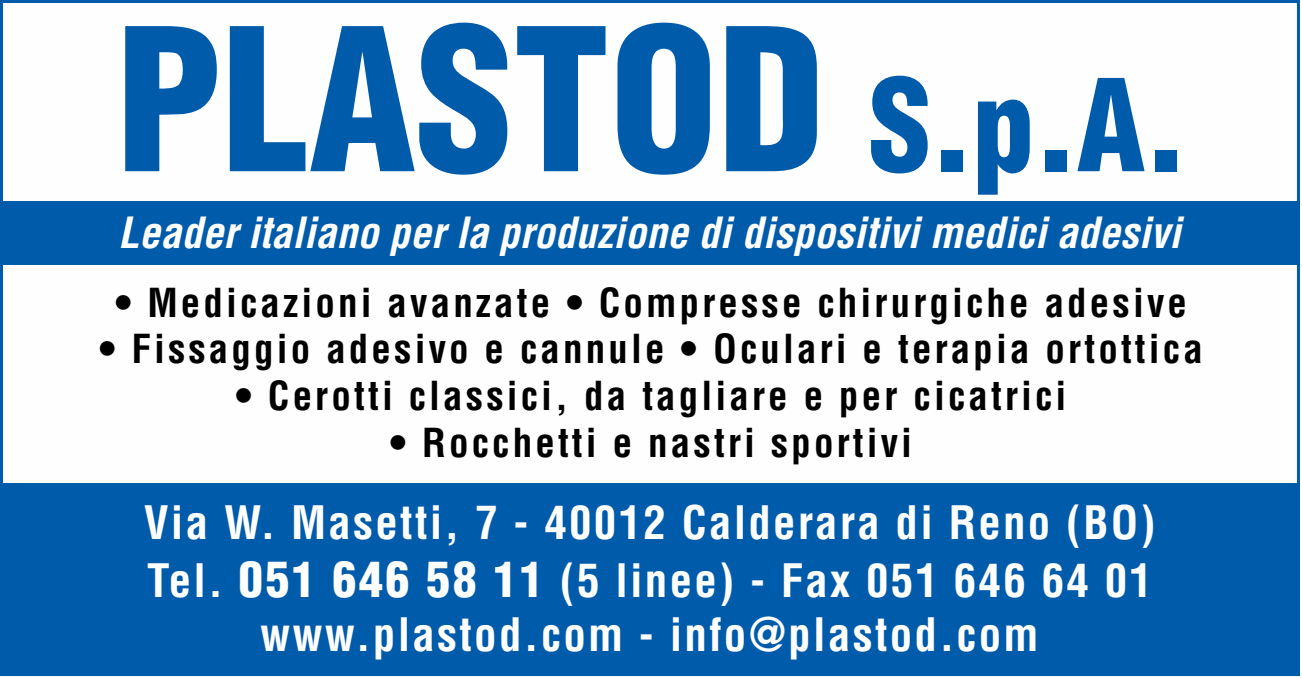
<style>
.page{position:relative;width:1302px;height:678px;background:#fff}
.page>*{position:absolute;margin:0;border:0;box-sizing:border-box;transform-origin:0 0}
.t1{font:900 condensed 193.5px "Helvetica LT Std";color:#005baa}
.t2{font:700 condensed 45px/55.8px "Helvetica LT Std";letter-spacing:.05em;color:#fefefe;text-align:center}
.t3{font:italic 700 condensed 42px "Helvetica LT Std";color:#fefefe}
.t4{font:700 condensed 39px "Helvetica LT Std";letter-spacing:.08em;color:#000}
.s1{font-size:124.2px}
.s2{font-weight:900;font-size:48px}
</style>
<div class="page">
<div style="left:0;top:483px;width:1298px;height:192px;background:#005baa"></div>
<div style="left:0;top:201px;width:1298px;height:64px;background:#005baa"></div>
<h1 class="t1" style="left:115px;top:-22px;width:1073px">PLASTOD <span class="s1">S.p.A.</span></h1>
<p class="t3" style="left:118px;top:206px;width:1063px">Leader italiano per la produzione di dispositivi medici adesivi</p>
<p class="t4" style="left:115px;top:278px;width:1073px">• Medicazioni avanzate • Compresse chirurgiche adesive</p>
<p class="t4" style="left:99px;top:325px;width:1105px">• Fissaggio adesivo e cannule • Oculari e terapia ortottica</p>
<p class="t4" style="left:235px;top:371px;width:832px">• Cerotti classici, da tagliare e per cicatrici</p>
<p class="t4" style="left:390px;top:418px;width:523px">• Rocchetti e nastri sportivi</p>
<p class="t2" style="left:144px;top:495px;width:1013px">Via W. Masetti, 7 - 40012 Calderara di Reno (BO)<br>Tel. <span class="s2">051 646 58 11</span> (5 linee) - Fax 051 646 64 01 www.plastod.com - info@plastod.com</p>
</div>
